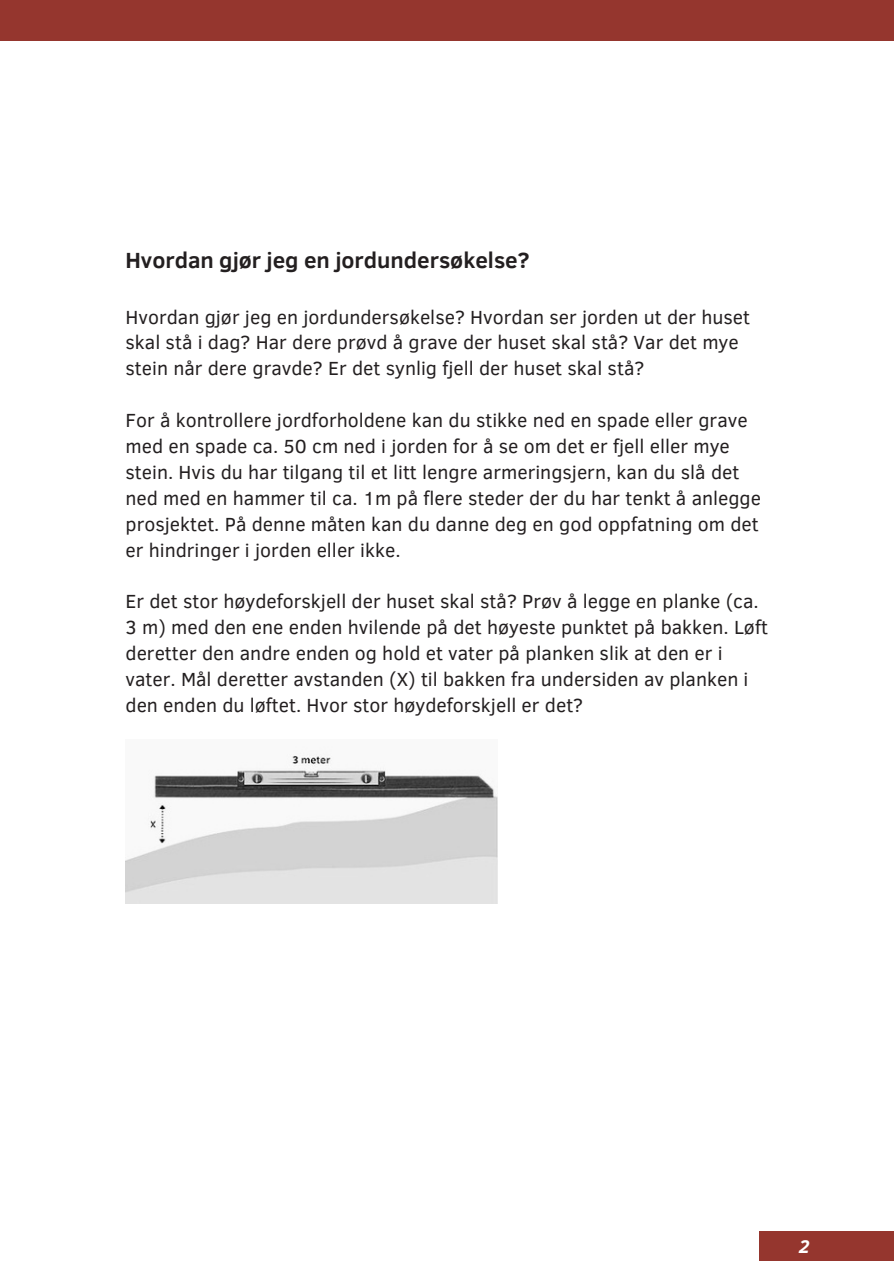
<style>
.page{position:relative;width:894px;height:1264px;background:#fff}
.page>*{position:absolute;margin:0;border:0;box-sizing:border-box;transform-origin:0 0}
.t1{font:700 22.5px "Clear Sans";color:#231f20}
.t2{font:19.5px/25.8px "Clear Sans";color:#231f20}
.t3{font:italic 700 18.75px "Clear Sans";color:#fff}
</style>
<div class="page">
<div style="left:0;top:0;width:893px;height:41px;background:#95362e"></div>
<div style="left:758px;top:1231px;width:135px;height:29px;background:#95362e"></div>
<img style="left:125px;top:756px;width:372px;height:147px">
<h1 class="t1" style="left:125px;top:244px;width:405px">Hvordan gjør jeg en jordundersøkelse?</h1>
<p class="t2" style="left:125px;top:303px;width:626px">Hvordan gjør jeg en jordundersøkelse? Hvordan ser jorden ut der huset skal stå i dag? Har dere prøvd å grave der huset skal stå? Var det mye stein når dere gravde? Er det synlig fjell der huset skal stå?</p>
<p class="t2" style="left:125px;top:406px;width:637px">For å kontrollere jordforholdene kan du stikke ned en spade eller grave med en spade ca. 50 cm ned i jorden for å se om det er fjell eller mye stein. Hvis du har tilgang til et litt lengre armeringsjern, kan du slå det ned med en hammer til ca. 1m på flere steder der du har tenkt å anlegge prosjektet. På denne måten kan du danne deg en god oppfatning om det er hindringer i jorden eller ikke.</p>
<p class="t2" style="left:125px;top:587px;width:643px">Er det stor høydeforskjell der huset skal stå? Prøv å legge en planke (ca.<br>3 m) med den ene enden hvilende på det høyeste punktet på bakken. Løft deretter den andre enden og hold et vater på planken slik at den er i vater. Mål deretter avstanden (X) til bakken fra undersiden av planken i den enden du løftet. Hvor stor høydeforskjell er det?</p>
<p class="t3" style="left:798px;top:1233px;width:12px">2</p>
</div>
